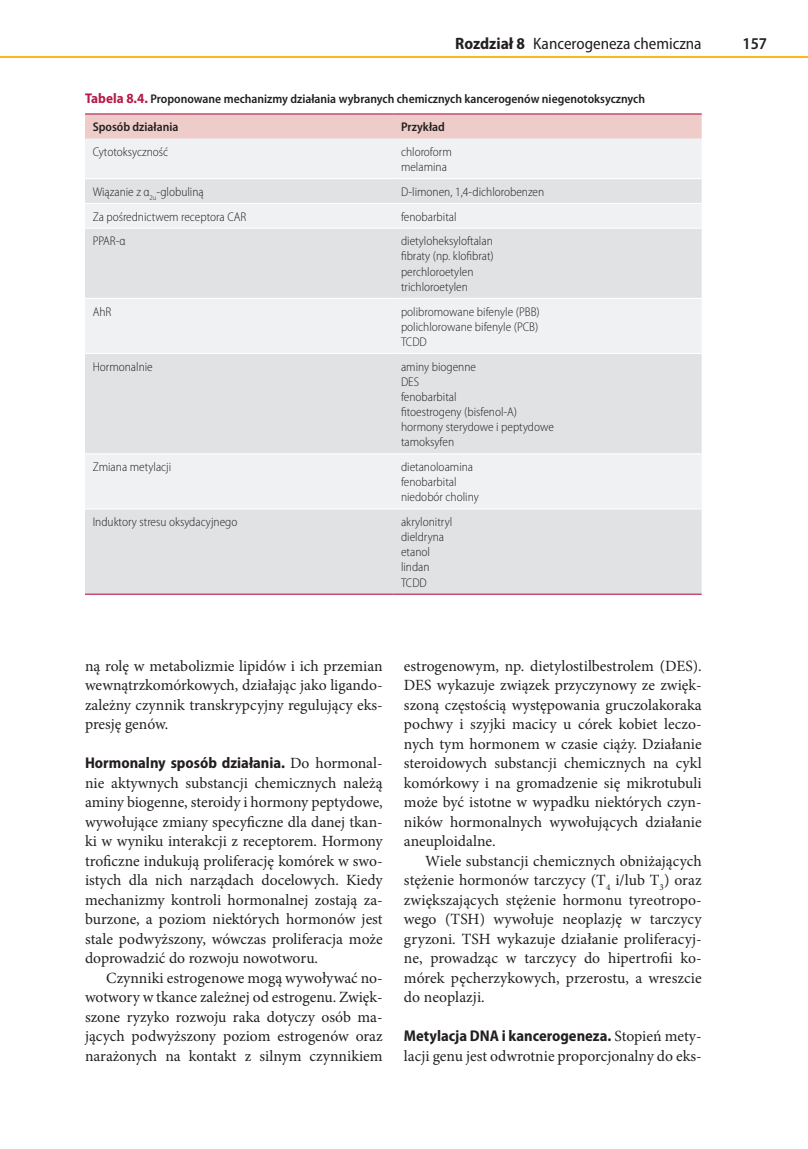
<style>
.page{position:relative;width:808px;height:1149px;background:#fff}
.page>*{position:absolute;margin:0;border:0;box-sizing:border-box;transform-origin:0 0}
.t1{font:semi-condensed 16.5px "Myriad Pro";color:#231f20}
.t2{font:600 semi-condensed 16.5px "Myriad Pro";color:#231f20}
.t3{font:15.6px/19.5px "Minion Pro";color:#231f20;text-align:justify}
.t4{font:700 semi-condensed 15.6px "Myriad Pro";color:#231f20}
.t5{font:300 semi-condensed 12.6px/15.1px "Myriad Pro";color:#231f20}
.t6{font:600 semi-condensed 12.6px "Myriad Pro";color:#231f20}
.s1{font-weight:700}
.s2{font-weight:700;font-size:14.1px;color:#b51c4a}
.s3{font-family:"Minion Pro";font-weight:400;font-stretch:normal}
</style>
<div class="page">
<hr style="left:0;top:57px;width:808px;height:1px;background:#fcb814">
<svg style="left:85px;top:114px;width:617px;height:25px;background:#ebc9c7"></svg>
<div style="left:85px;top:139px;width:617px;height:39px;background:#f0f1f2"></div>
<svg style="left:85px;top:179px;width:617px;height:414px;fill:#e1e2e4"></svg>
<hr style="left:85px;top:203px;width:308px;height:1px;background:#fff">
<hr style="left:393px;top:203px;width:309px;height:1px;background:#fff">
<hr style="left:85px;top:227px;width:308px;height:2px;background:#fff">
<hr style="left:393px;top:227px;width:309px;height:2px;background:#fff">
<hr style="left:85px;top:298px;width:308px;height:1px;background:#fff">
<hr style="left:393px;top:298px;width:309px;height:1px;background:#fff">
<hr style="left:85px;top:353px;width:308px;height:1px;background:#fff">
<hr style="left:393px;top:353px;width:309px;height:1px;background:#fff">
<hr style="left:85px;top:453px;width:308px;height:1px;background:#fff">
<hr style="left:393px;top:453px;width:309px;height:1px;background:#fff">
<hr style="left:85px;top:508px;width:308px;height:1px;background:#fff">
<hr style="left:393px;top:508px;width:309px;height:1px;background:#fff">
<hr style="left:85px;top:113px;width:308px;height:1px;background:#b51c4a">
<hr style="left:393px;top:113px;width:309px;height:1px;background:#b51c4a">
<hr style="left:85px;top:593px;width:308px;height:1px;background:#b51c4a">
<hr style="left:393px;top:593px;width:309px;height:1px;background:#b51c4a">
<p class="t1" style="left:455px;top:33px;width:248px"><span class="s1">Rozdział 8</span> Kancerogeneza chemiczna</p>
<p class="t2" style="left:742px;top:33px;width:26px">157</p>
<p class="t6" style="left:85px;top:91px;width:561px"><span class="s2">Tabela 8.4.</span> Proponowane mechanizmy działania wybranych chemicznych kancerogenów niegenotoksycznych</p>
<p class="t6" style="left:93px;top:119px;width:87px">Sposób działania</p>
<p class="t6" style="left:401px;top:119px;width:45px">Przykład</p>
<p class="t5" style="left:93px;top:144px;width:77px">Cytotoksyczność</p>
<p class="t5" style="left:401px;top:144px;width:52px">chloroform melamina</p>
<p class="t5" style="left:93px;top:184px;width:113px">Wiązanie z α<sub>2u</sub>-globuliną</p>
<p class="t5" style="left:401px;top:184px;width:145px">D-limonen, 1,4-dichlorobenzen</p>
<p class="t5" style="left:93px;top:209px;width:155px">Za pośrednictwem receptora CAR</p>
<p class="t5" style="left:401px;top:209px;width:57px">fenobarbital</p>
<p class="t5" style="left:93px;top:233px;width:34px">PPAR-α</p>
<p class="t5" style="left:401px;top:233px;width:94px">dietyloheksyloftalan fibraty (np. klofibrat) perchloroetylen trichloroetylen</p>
<p class="t5" style="left:93px;top:303px;width:20px">AhR</p>
<p class="t5" style="left:401px;top:303px;width:140px;text-align:justify">polibromowane bifenyle (PBB) polichlorowane bifenyle (PCB)<br>TCDD</p>
<p class="t5" style="left:93px;top:358px;width:62px">Hormonalnie</p>
<p class="t5" style="left:401px;top:358px;width:154px">aminy biogenne<br>DES<br>fenobarbital<br>fitoestrogeny (bisfenol-A) hormony sterydowe i peptydowe tamoksyfen</p>
<p class="t5" style="left:93px;top:459px;width:80px">Zmiana metylacji</p>
<p class="t5" style="left:401px;top:459px;width:79px">dietanoloamina fenobarbital niedobór choliny</p>
<p class="t5" style="left:93px;top:514px;width:146px">Induktory stresu oksydacyjnego</p>
<p class="t5" style="left:401px;top:514px;width:53px">akrylonitryl dieldryna etanol lindan<br>TCDD</p>
<p class="t3" style="left:85px;top:655px;width:299px">ną rolę w metabolizmie lipidów i ich przemian wewnątrzkomórkowych, działając jako ligando&shy;zależny czynnik transkrypcyjny regulujący eks&shy;presję genów.</p>
<p class="t4" style="left:85px;top:752px;width:299px">Hormonalny sposób działania. <span class="s3">Do hormonal-</span></p>
<p class="t3" style="left:85px;top:772px;width:299px">nie aktywnych substancji chemicznych należą aminy biogenne, steroidy i hormony peptydowe, wywołujące zmiany specyficzne dla danej tkan&shy;ki w wyniku interakcji z receptorem. Hormony troficzne indukują proliferację komórek w swo&shy;istych dla nich narządach docelowych. Kiedy mechanizmy kontroli hormonalnej zostają za&shy;burzone, a poziom niektórych hormonów jest stale podwyższony, wówczas proliferacja może doprowadzić do rozwoju nowotworu.</p>
<p class="t3" style="left:85px;top:967px;width:299px;text-indent:21px">Czynniki estrogenowe mogą wywoływać no&shy;wotwory w tkance zależnej od estrogenu. Zwięk&shy;szone ryzyko rozwoju raka dotyczy osób ma&shy;jących podwyższony poziom estrogenów oraz narażonych na kontakt z silnym czynnikiem</p>
<p class="t3" style="left:404px;top:655px;width:299px">estrogenowym, np. dietylostilbestrolem (DES).<br>DES wykazuje związek przyczynowy ze zwięk&shy;szoną częstością występowania gruczolakoraka pochwy i szyjki macicy u córek kobiet leczo&shy;nych tym hormonem w czasie ciąży. Działanie steroidowych substancji chemicznych na cykl komórkowy i na gromadzenie się mikrotubuli może być istotne w wypadku niektórych czyn&shy;ników hormonalnych wywołujących działanie aneuploidalne.</p>
<p class="t3" style="left:404px;top:850px;width:299px;text-indent:21px">Wiele substancji chemicznych obniżających stężenie hormonów tarczycy (T<sub>4</sub> i/lub T<sub>3</sub>) oraz zwiększających stężenie hormonu tyreotropo&shy;wego (TSH) wywołuje neoplazję w tarczycy gryzoni. TSH wykazuje działanie proliferacyj&shy;ne, prowadząc w tarczycy do hipertrofii ko&shy;mórek pęcherzykowych, przerostu, a wreszcie do neoplazji.</p>
<p class="t4" style="left:404px;top:1025px;width:299px">Metylacja DNA i kancerogeneza. <span class="s3">Stopień mety-</span></p>
<p class="t3" style="left:404px;top:1045px;width:299px">lacji genu jest odwrotnie proporcjonalny do eks-</p>
</div>
